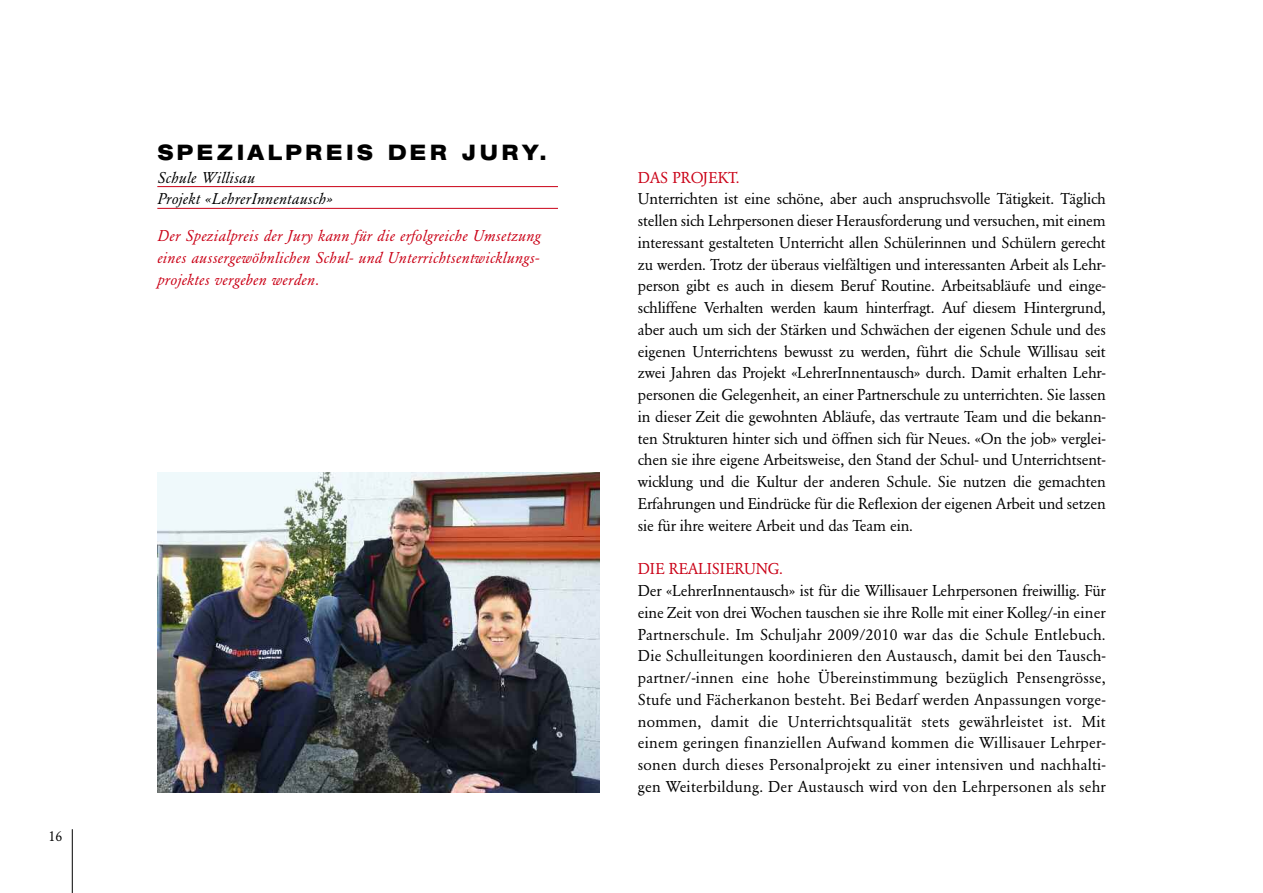
<style>
.page{position:relative;width:1263px;height:893px;background:#fff}
.page>*{position:absolute;margin:0;border:0;box-sizing:border-box;transform-origin:0 0}
.t1{font:700 expanded 21px "AK12";letter-spacing:.165em;color:#000}
.t2{font:15px/21.8px "GA12";color:#000;text-align:justify}
.t3{font:italic 15px/21.8px "GA12";letter-spacing:.04em;color:#ca0016;text-align:justify}
.t4{font:italic 15px/21.8px "GA12";letter-spacing:.04em;color:#000}
.t5{font:15px "GA12";letter-spacing:-.005em;color:#ca0016}
.t6{font:13.5px "GA12";color:#000}
</style>
<div class="page">
<hr style="left:72px;top:829px;width:1px;height:64px;background:#000">
<hr style="left:157px;top:186px;width:401px;height:1px;background:#ca0016">
<hr style="left:157px;top:208px;width:401px;height:1px;background:#ca0016">
<img style="left:157px;top:472px;width:442px;height:321px">
<p class="t6" style="left:49px;top:828px;width:15px">16</p>
<h1 class="t1" style="left:157px;top:140px;width:390px">SPEZIALPREIS DER JURY.</h1>
<p class="t4" style="left:157px;top:166px;width:176px">Schule Willisau<br>Projekt «LehrerInnentausch»</p>
<p class="t3" style="left:157px;top:225px;width:385px">Der Spezialpreis der Jury kann für die erfolgreiche Umsetzung eines aussergewöhnlichen Schul- und Unterrichtsentwicklungs&shy;projektes vergeben werden.</p>
<p class="t5" style="left:638px;top:169px;width:103px">DAS PROJEKT.</p>
<p class="t2" style="left:638px;top:188px;width:469px">Unterrichten ist eine schöne, aber auch anspruchsvolle Tätigkeit. Täglich stellen sich Lehrpersonen dieser Herausforderung und versuchen, mit einem interessant gestalteten Unterricht allen Schülerinnen und Schülern gerecht zu werden. Trotz der überaus vielfältigen und interessanten Arbeit als Lehr&shy;person gibt es auch in diesem Beruf Routine. Arbeitsabläufe und einge&shy;schliffene Verhalten werden kaum hinterfragt. Auf diesem Hintergrund, aber auch um sich der Stärken und Schwächen der eigenen Schule und des eigenen Unterrichtens bewusst zu werden, führt die Schule Willisau seit zwei Jahren das Projekt «LehrerInnentausch» durch. Damit erhalten Lehr&shy;personen die Gelegenheit, an einer Partnerschule zu unterrichten. Sie lassen in dieser Zeit die gewohnten Abläufe, das vertraute Team und die bekann&shy;ten Strukturen hinter sich und öffnen sich für Neues. «On the job» verglei&shy;chen sie ihre eigene Arbeitsweise, den Stand der Schul- und Unterrichtsent&shy;wicklung und die Kultur der anderen Schule. Sie nutzen die gemachten Erfahrungen und Eindrücke für die Reflexion der eigenen Arbeit und setzen sie für ihre weitere Arbeit und das Team ein.</p>
<p class="t5" style="left:638px;top:560px;width:146px">DIE REALISIERUNG.</p>
<p class="t2" style="left:638px;top:580px;width:469px">Der «LehrerInnentausch» ist für die Willisauer Lehrpersonen freiwillig. Für eine Zeit von drei Wochen tauschen sie ihre Rolle mit einer Kolleg/-in einer Partnerschule. Im Schuljahr 2009/2010 war das die Schule Entlebuch.<br>Die Schulleitungen koordinieren den Austausch, damit bei den Tausch&shy;partner/-innen eine hohe Übereinstimmung bezüglich Pensengrösse, Stufe und Fächerkanon besteht. Bei Bedarf werden Anpassungen vorge&shy;nommen, damit die Unterrichtsqualität stets gewährleistet ist. Mit einem geringen finanziellen Aufwand kommen die Willisauer Lehrper&shy;sonen durch dieses Personalprojekt zu einer intensiven und nachhalti&shy;gen Weiterbildung. Der Austausch wird von den Lehrpersonen als sehr</p>
</div>
